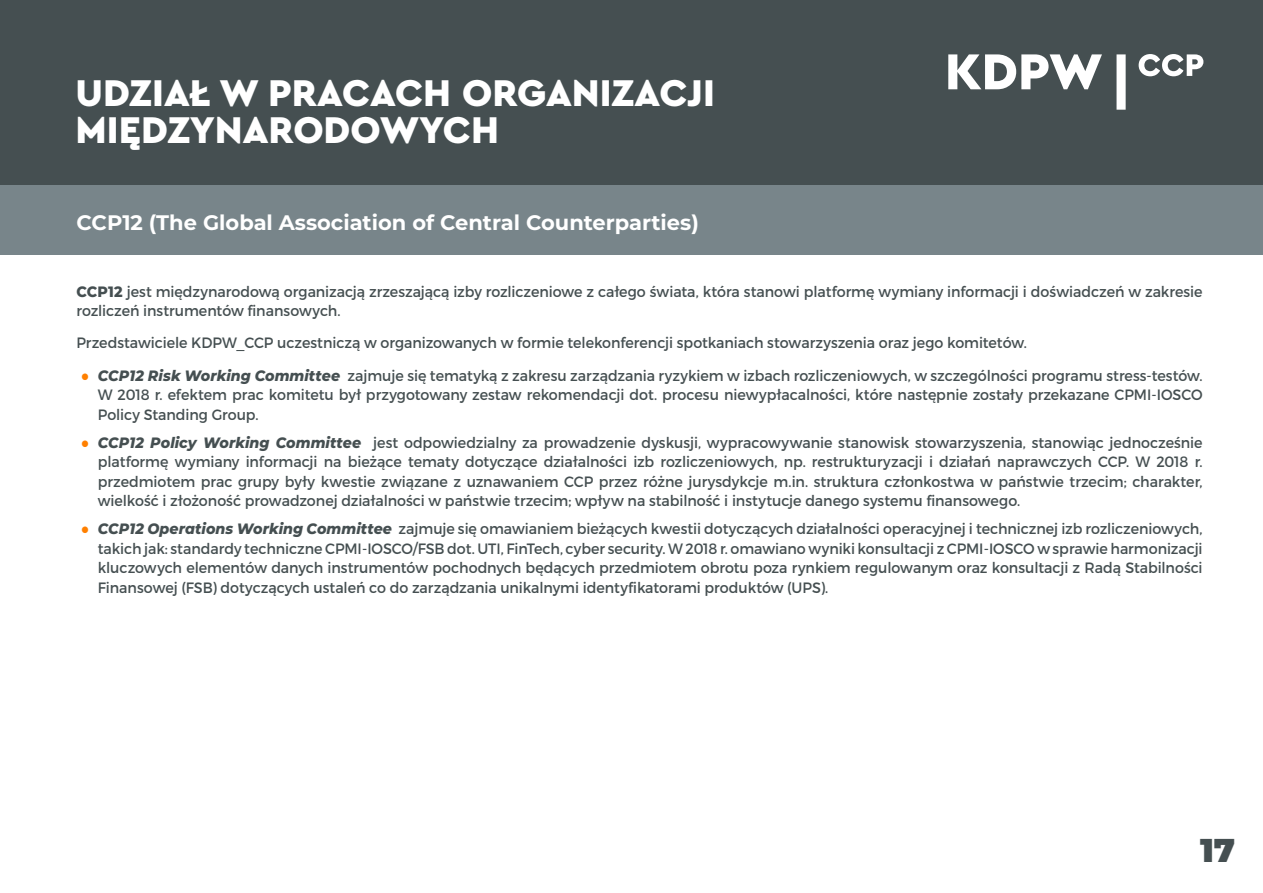
<style>
.page{position:relative;width:1263px;height:893px;background:#fff}
.page>*{position:absolute;margin:0;border:0;box-sizing:border-box;transform-origin:0 0}
.t1{font:900 39px/37.5px "Cera Basic";color:#fff}
.t2{font:900 33px "Montserrat";color:#454f51}
.t3{font:700 21px "Montserrat";color:#fff}
.t4{font:15px/19.5px "Montserrat";letter-spacing:-.005em;color:#454f51;text-align:justify;scale:.95 1}
.s1{font-weight:800}
.s2{font-family:"Calibri";color:#ff8000}
.s3{font-weight:800;font-style:italic}
</style>
<div class="page">
<div style="left:0;top:0;width:1263px;height:185px;background:#454f51"></div>
<div style="left:0;top:185px;width:1263px;height:70px;background:#78858a"></div>
<svg style="left:948px;top:54px;width:154px;height:35px"></svg>
<svg style="left:1116px;top:54px;width:87px;height:56px"></svg>
<h1 class="t1" style="left:75px;top:74px;width:641px">UDZIAŁ W PRACACH ORGANIZACJI<br>MIĘDZYNARODOWYCH</h1>
<h3 class="t3" style="left:77px;top:207px;width:624px">CCP12 (The Global Association of Central Counterparties)</h3>
<p class="t4" style="left:77px;top:281px;width:1187px"><span class="s1">CCP12</span> jest międzynarodową organizacją zrzeszającą izby rozliczeniowe z całego świata, która stanowi platformę wymiany informacji i doświadczeń w zakresie rozliczeń instrumentów finansowych.</p>
<p class="t4" style="left:77px;top:333px;width:1002px">Przedstawiciele KDPW_CCP uczestniczą w organizowanych w formie telekonferencji spotkaniach stowarzyszenia oraz jego komitetów.</p>
<p class="t4" style="left:98px;top:365px;width:1164px;text-indent:-17px"><span class="s2">●</span> <span class="s3">CCP12 Risk Working Committee</span> zajmuje się tematyką z zakresu zarządzania ryzykiem w izbach rozliczeniowych, w szczególności programu stress-testów.<br>W 2018 r. efektem prac komitetu był przygotowany zestaw rekomendacji dot. procesu niewypłacalności, które następnie zostały przekazane CPMI-IOSCO Policy Standing Group.</p>
<p class="t4" style="left:98px;top:432px;width:1164px;text-indent:-17px"><span class="s2">●</span> <span class="s3">CCP12 Policy Working Committee</span> jest odpowiedzialny za prowadzenie dyskusji, wypracowywanie stanowisk stowarzyszenia, stanowiąc jednocześnie platformę wymiany informacji na bieżące tematy dotyczące działalności izb rozliczeniowych, np. restrukturyzacji i działań naprawczych CCP. W 2018 r. przedmiotem prac grupy były kwestie związane z uznawaniem CCP przez różne jurysdykcje m.in. struktura członkostwa w państwie trzecim; charakter, wielkość i złożoność prowadzonej działalności w państwie trzecim; wpływ na stabilność i instytucje danego systemu finansowego.</p>
<p class="t4" style="left:98px;top:519px;width:1164px;text-indent:-17px"><span class="s2">●</span> <span class="s3">CCP12 Operations Working Committee</span> zajmuje się omawianiem bieżących kwestii dotyczących działalności operacyjnej i technicznej izb rozliczeniowych, takich jak: standardy techniczne CPMI-IOSCO/FSB dot. UTI, FinTech, cyber security. W 2018 r. omawiano wyniki konsultacji z CPMI-IOSCO w sprawie harmonizacji kluczowych elementów danych instrumentów pochodnych będących przedmiotem obrotu poza rynkiem regulowanym oraz konsultacji z Radą Stabilności Finansowej (FSB) dotyczących ustaleń co do zarządzania unikalnymi identyfikatorami produktów (UPS).</p>
<h2 class="t2" style="left:1200px;top:826px;width:37px">17</h2>
</div>
